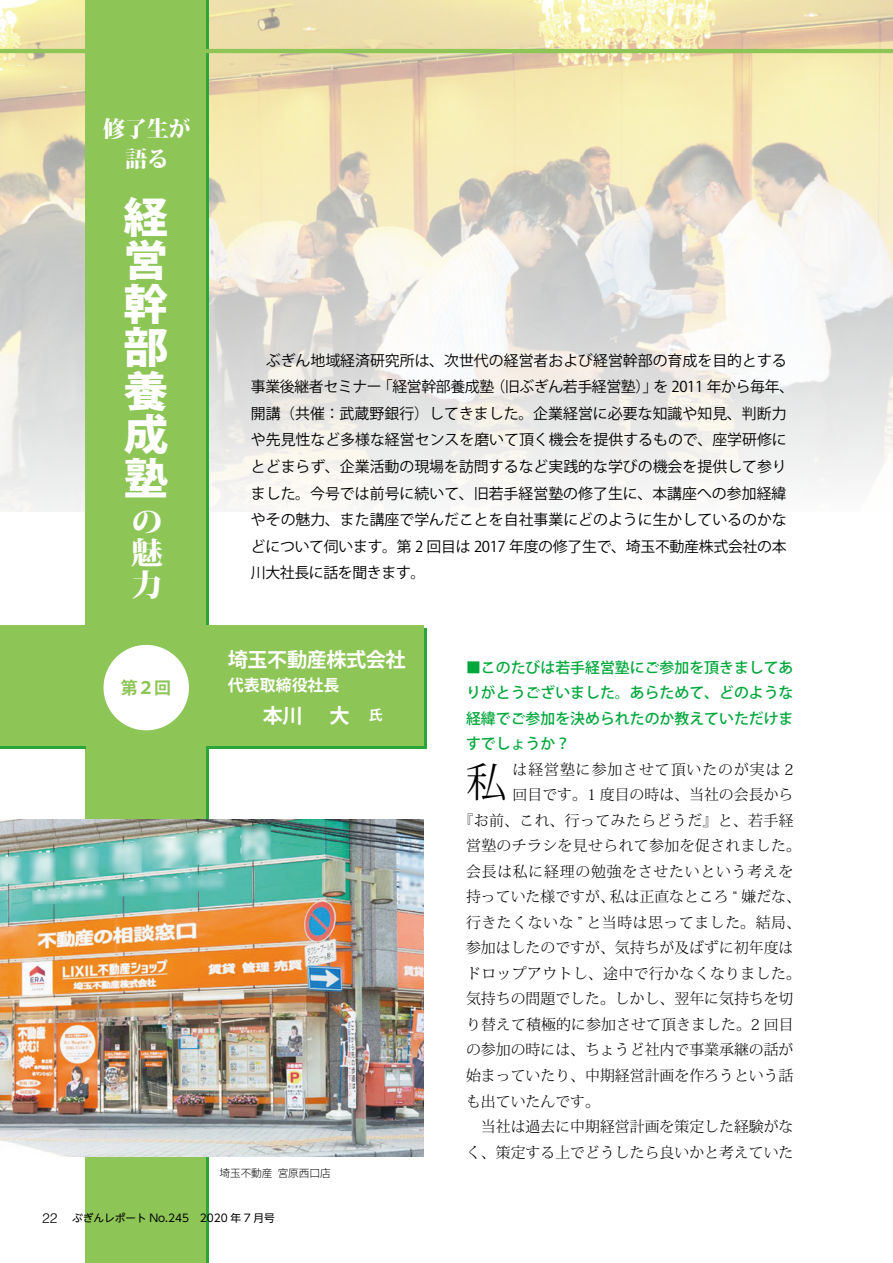
<style>
.page{position:relative;width:893px;height:1263px;background:#fff}
.page>*{position:absolute;margin:0;border:0;box-sizing:border-box;transform-origin:0 0}
.t1{font:800 42.45px/43.5px "Koz Go Pr 6 N";color:#fff;text-align:justify;scale:1.05 1}
.t2{font:300 40.35px "Koz Min Pr 6 N";color:#000}
.t3{font:800 30.3px/31px "Koz Min Pr 6 N";color:#fff;text-align:justify;scale:1.05 1}
.t4{font:800 22.35px/30.9px "Koz Min Pro";letter-spacing:-.025em;color:#fff;text-align:center}
.t5{font:700 20.25px "Koz Go Pr 6 N";letter-spacing:-.025em;color:#fff}
.t6{font:700 16.95px "Koz Go Pr 6 N";color:#8dc556}
.t7{font:700 15.9px "Koz Go Pr 6 N";color:#fff}
.t8{font:14.85px/26.5px "Koz Go Pr 6 N";color:#000}
.t9{font:300 14.85px "Koz Min Pr 6 N";color:#000}
.t10{font:500 14.85px/25.5px "Koz Go Pr 6 N";color:#00a73b;text-align:justify}
.t11{font:300 14.85px "Koz Min Pr 6 N";letter-spacing:.025em;color:#000}
.t12{font:300 14.85px "Koz Min Pr 6 N";letter-spacing:.03em;color:#000}
.t13{font:300 14.85px "Koz Min Pr 6 N";letter-spacing:.035em;color:#000}
.t14{font:300 14.85px "Koz Min Pr 6 N";letter-spacing:.05em;color:#000}
.t15{font:300 14.85px "Koz Min Pr 6 N";letter-spacing:.065em;color:#000}
.t16{font:10.65px "UD Shin Go NT Pro";color:#000}
.t17{font:300 10.65px "Koz Go Pr 6 N";color:#000}
.s1{font-size:13.8px}
.s2{font-family:"Koz Min Pro";font-weight:400}
.s3{font-family:"Helvetica LT Std";font-weight:300;font-size:13.8px}
</style>
<div class="page">
<img style="left:0;top:0;width:893px;height:511px">
<hr style="left:0;top:49px;width:893px;height:4px;background:#8dc556">
<div style="left:85px;top:0;width:121px;height:1263px;background:#8dc556"></div>
<div style="left:206px;top:628px;width:221px;height:121px;background:#2aa738"></div>
<div style="left:0;top:628px;width:86px;height:121px;background:#2aa738"></div>
<div style="left:0;top:625px;width:424px;height:121px;background:#8dc556"></div>
<div style="left:104px;top:645px;width:85px;height:85px;background:#fff;border-radius:50%"></div>
<img style="left:0;top:819px;width:424px;height:338px">
<p class="t4" style="left:103px;top:112px;width:89px">修了生が語る</p>
<p class="t1" style="left:124px;top:197px;width:44px">経営幹部養成塾</p>
<p class="t3" style="left:131px;top:507px;width:31px">の魅力</p>
<p class="t6" style="left:121px;top:678px;width:52px">第２回</p>
<p class="t8" style="left:251px;top:347px;width:545px;text-indent:15px">ぶぎん地域経済研究所は、次世代の経営者および経営幹部の育成を目的とする事業後継者セミナー「経営幹部養成塾（旧ぶぎん若手経営塾）」を 2011 年から毎年、開講（共催：武蔵野銀行）してきました。企業経営に必要な知識や知見、判断力や先見性など多様な経営センスを磨いて頂く機会を提供するもので、座学研修にとどまらず、企業活動の現場を訪問するなど実践的な学びの機会を提供して参りました。今号では前号に続いて、旧若手経営塾の修了生に、本講座への参加経緯やその魅力、また講座で学んだことを自社事業にどのように生かしているのかなどについて伺います。第 2 回目は 2017 年度の修了生で、埼玉不動産株式会社の本川大社長に話を聞きます。</p>
<p class="t5" style="left:228px;top:648px;width:179px">埼玉不動産株式会社</p>
<p class="t7" style="left:228px;top:676px;width:113px">代表取締役社長</p>
<p class="t5" style="left:228px;top:704px;width:156px"><span class="s1">　　</span> 本川　 大　<span class="s1">氏</span></p>
<p class="t17" style="left:219px;top:1167px;width:113px">埼玉不動産 宮原西口店</p>
<p class="t10" style="left:466px;top:655px;width:329px"><span class="s2">■</span>このたびは若手経営塾にご参加を頂きましてありがとうございました。あらためて、どのような経緯でご参加を決められたのか教えていただけますでしょうか？</p>
<p class="t2" style="left:466px;top:760px;width:42px">私</p>
<p class="t15" style="left:513px;top:761px;width:283px">は経営塾に参加させて頂いたのが実は 2</p>
<p class="t9" style="left:513px;top:786px;width:282px">回目です。1 度目の時は、当社の会長から</p>
<p class="t12" style="left:459px;top:812px;width:336px">『お前、これ、行ってみたらどうだ』と、若手経</p>
<p class="t11" style="left:466px;top:837px;width:336px">営塾のチラシを見せられて参加を促されました。</p>
<p class="t14" style="left:466px;top:863px;width:329px">会長は私に経理の勉強をさせたいという考えを</p>
<p class="t9" style="left:466px;top:888px;width:336px">持っていた様ですが、私は正直なところ “ 嫌だな、</p>
<p class="t13" style="left:466px;top:914px;width:336px">行きたくないな ” と当時は思ってました。結局、</p>
<p class="t9" style="left:466px;top:940px;width:329px">参加はしたのですが、気持ちが及ばずに初年度は</p>
<p class="t11" style="left:466px;top:965px;width:336px">ドロップアウトし、途中で行かなくなりました。</p>
<p class="t9" style="left:466px;top:991px;width:329px">気持ちの問題でした。しかし、翌年に気持ちを切</p>
<p class="t9" style="left:466px;top:1016px;width:329px">り替えて積極的に参加させて頂きました。2 回目</p>
<p class="t9" style="left:466px;top:1042px;width:329px">の参加の時には、ちょうど社内で事業承継の話が</p>
<p class="t9" style="left:466px;top:1067px;width:329px">始まっていたり、中期経営計画を作ろうという話</p>
<p class="t9" style="left:466px;top:1093px;width:135px">も出ていたんです。</p>
<p class="t9" style="left:466px;top:1118px;width:329px">　当社は過去に中期経営計画を策定した経験がな</p>
<p class="t9" style="left:466px;top:1144px;width:329px">く、策定する上でどうしたら良いかと考えていた</p>
<p class="t16" style="left:42px;top:1210px;width:234px"><span class="s3">22</span> ぶぎんレポート No.245　2020 年 7 月号</p>
</div>
